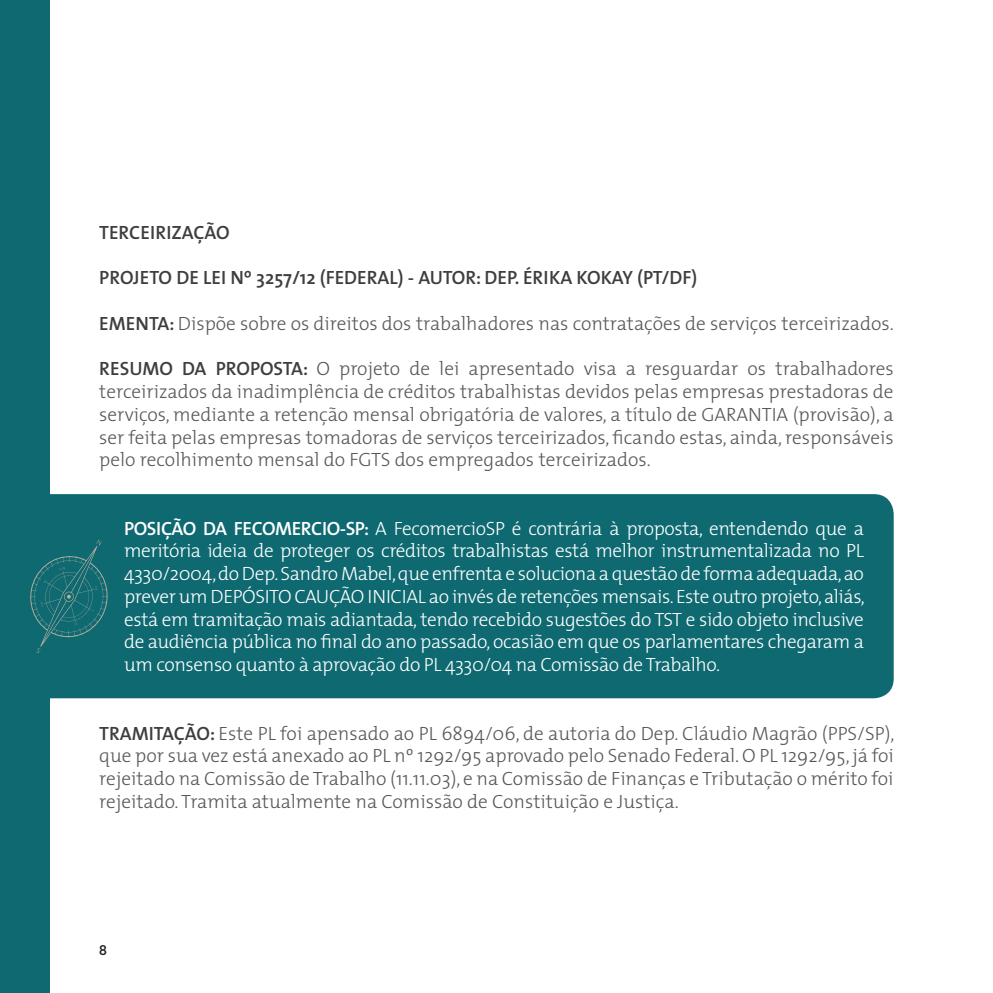
<style>
.page{position:relative;width:993px;height:993px;background:#fff}
.page>*{position:absolute;margin:0;border:0;box-sizing:border-box;transform-origin:0 0}
.t1{font:300 19.25px/22.8px "The Mix";color:#57585a;text-align:justify}
.t2{font:300 19.25px/22.8px "The Mix";letter-spacing:-.02em;color:#fff;text-align:justify}
.t3{font:600 19.25px "The Mix";color:#3e3e3f}
.t4{font:500 14px "Gotham Narrow";color:#231f20}
.s1{font-weight:600;color:#3e3e3f}
.s2{font-weight:600}
</style>
<div class="page">
<div style="left:0;top:0;width:50px;height:992px;background:#0e6971"></div>
<div style="left:36px;top:494px;width:857px;height:204px;background:#0e6971"></div>
<svg style="left:30px;top:539px;width:80px;height:113px"></svg>
<p class="t3" style="left:99px;top:216px;width:132px">TERCEIRIZAÇÃO</p>
<p class="t3" style="left:99px;top:261px;width:599px">PROJETO DE LEI Nº 3257/12 (FEDERAL) - AUTOR: DEP. ÉRIKA KOKAY (PT/DF)</p>
<p class="t1" style="left:99px;top:311px;width:795px"><span class="s1">EMENTA:</span> Dispõe sobre os direitos dos trabalhadores nas contratações de serviços terceirizados.</p>
<p class="t1" style="left:99px;top:356px;width:795px"><span class="s1">RESUMO DA PROPOSTA:</span> O projeto de lei apresentado visa a resguardar os trabalhadores terceirizados da inadimplência de créditos trabalhistas devidos pelas empresas prestadoras de serviços, mediante a retenção mensal obrigatória de valores, a título de GARANTIA (provisão), a ser feita pelas empresas tomadoras de serviços terceirizados, ficando estas, ainda, responsáveis pelo recolhimento mensal do FGTS dos empregados terceirizados.</p>
<p class="t2" style="left:124px;top:516px;width:742px"><span class="s2">POSIÇÃO DA FECOMERCIO-SP:</span> A FecomercioSP é contrária à proposta, entendendo que a meritória ideia de proteger os créditos trabalhistas está melhor instrumentalizada no PL 4330/2004, do Dep. Sandro Mabel, que enfrenta e soluciona a questão de forma adequada, ao prever um DEPÓSITO CAUÇÃO INICIAL ao invés de retenções mensais. Este outro projeto, aliás, está em tramitação mais adiantada, tendo recebido sugestões do TST e sido objeto inclusive de audiência pública no final do ano passado, ocasião em que os parlamentares chegaram a um consenso quanto à aprovação do PL 4330/04 na Comissão de Trabalho.</p>
<p class="t1" style="left:99px;top:720px;width:796px"><span class="s1">TRAMITAÇÃO:</span> Este PL foi apensado ao PL 6894/06, de autoria do Dep. Cláudio Magrão (PPS/SP), que por sua vez está anexado ao PL nº 1292/95 aprovado pelo Senado Federal. O PL 1292/95, já foi rejeitado na Comissão de Trabalho (11.11.03), e na Comissão de Finanças e Tributação o mérito foi rejeitado. Tramita atualmente na Comissão de Constituição e Justiça.</p>
<p class="t4" style="left:99px;top:940px;width:9px">8</p>
</div>
